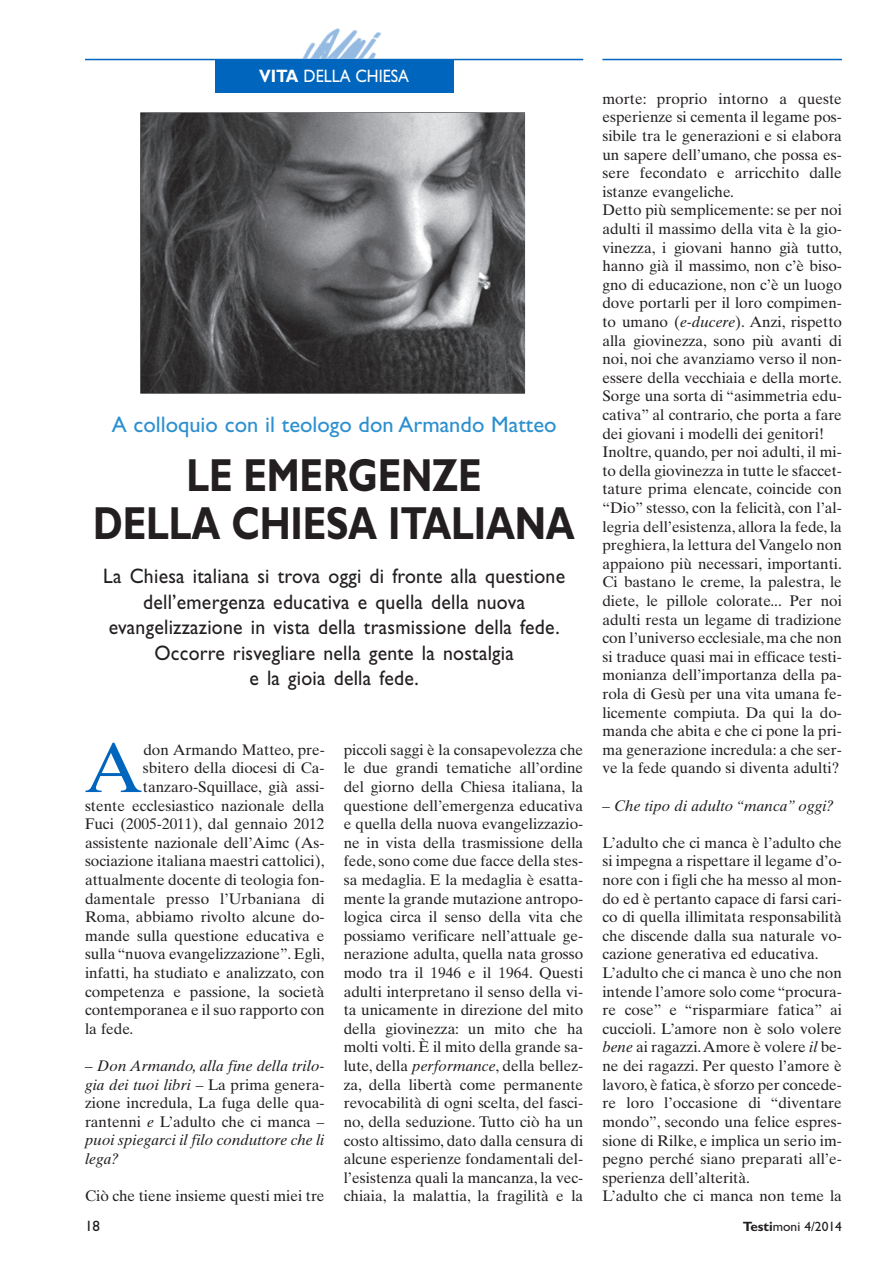
<style>
.page{position:relative;width:893px;height:1263px;background:#fff}
.page>*{position:absolute;margin:0;border:0;box-sizing:border-box;transform-origin:0 0}
.t1{font:70.5px "Times Ten";color:#0065bd}
.t2{font:700 46.5px/48px "Gill Sans";letter-spacing:-.005em;color:#231f20;text-align:center;scale:.8 1}
.t3{font:22.5px "Gill Sans";color:#2c90cf}
.t4{font:21px/25.5px "Gill Sans";letter-spacing:.01em;color:#231f20;text-align:center;scale:.94 1}
.t5{font:18px "Gill Sans";color:#fff;scale:.9 1}
.t6{font:15.3px/18.6px "Times Ten";color:#231f20}
.t7{font:italic 15.3px/18.6px "Times Ten";color:#231f20;text-align:justify}
.t8{font:15px "Gill Sans";color:#231f20}
.t9{font:13.5px "Gill Sans";color:#231f20}
.s1{font-weight:700}
.s2{font-style:normal}
.s3{font-style:italic}
</style>
<div class="page">
<hr style="left:602px;top:59px;width:240px;height:1px;background:#0065bd">
<hr style="left:85px;top:59px;width:498px;height:1px;background:#0065bd">
<img style="left:271px;top:28px;width:144px;height:31px">
<div style="left:215px;top:59px;width:239px;height:33px;background:#0065bd"></div>
<img style="left:141px;top:113px;width:383px;height:280px">
<p class="t5" style="left:259px;top:70px;width:168px"><span class="s1">VITA</span> DELLA CHIESA</p>
<h3 class="t3" style="left:112px;top:417px;width:446px">A colloquio con il teologo don Armando Matteo</h3>
<h2 class="t2" style="left:93px;top:456px;width:604px">LE EMERGENZE<br>DELLA CHIESA ITALIANA</h2>
<h3 class="t4" style="left:103px;top:566px;width:493px">La Chiesa italiana si trova oggi di fronte alla questione dell’emergenza educativa e quella della nuova evangelizzazione in vista della trasmissione della fede.<br>Occorre risvegliare nella gente la nostalgia<br>e la gioia della fede.</h3>
<h1 class="t1" style="left:84px;top:742px;width:61px">A</h1>
<p class="t6" style="left:143px;top:742px;width:183px">don Armando Matteo, pre-</p>
<p class="t6" style="left:143px;top:760px;width:183px">sbitero della diocesi di Ca-</p>
<p class="t6" style="left:143px;top:779px;width:183px">tanzaro-Squillace, già assi-</p>
<p class="t6" style="left:85px;top:798px;width:241px">stente ecclesiastico nazionale della</p>
<p class="t6" style="left:85px;top:816px;width:241px">Fuci (2005-2011), dal gennaio 2012</p>
<p class="t6" style="left:85px;top:835px;width:241px">assistente nazionale dell’Aimc (As-</p>
<p class="t6" style="left:85px;top:853px;width:241px">sociazione italiana maestri cattolici),</p>
<p class="t6" style="left:85px;top:872px;width:241px">attualmente docente di teologia fon-</p>
<p class="t6" style="left:85px;top:891px;width:241px">damentale presso l’Urbaniana di</p>
<p class="t6" style="left:85px;top:909px;width:241px">Roma, abbiamo rivolto alcune do-</p>
<p class="t6" style="left:85px;top:928px;width:241px">mande sulla questione educativa e</p>
<p class="t6" style="left:85px;top:946px;width:241px">sulla “nuova evangelizzazione”. Egli,</p>
<p class="t6" style="left:85px;top:965px;width:241px">infatti, ha studiato e analizzato, con</p>
<p class="t6" style="left:85px;top:984px;width:241px">competenza e passione, la società</p>
<p class="t6" style="left:85px;top:1002px;width:241px">contemporanea e il suo rapporto con</p>
<p class="t6" style="left:85px;top:1021px;width:50px">la fede.</p>
<p class="t7" style="left:85px;top:1058px;width:241px">– Don Armando, alla fine della trilo&shy;gia dei tuoi libri <span class="s2">– La prima genera&shy;zione incredula, La fuga delle qua&shy;rantenni</span> e <span class="s2">L’adulto che ci manca</span> – puoi spiegarci il filo conduttore che li lega?</p>
<p class="t6" style="left:85px;top:1188px;width:241px">Ciò che tiene insieme questi miei tre</p>
<p class="t6" style="left:344px;top:742px;width:241px;text-align:justify">piccoli saggi è la consapevolezza che le due grandi tematiche all’ordine del giorno della Chiesa italiana, la questione dell’emergenza educativa e quella della nuova evangelizzazio&shy;ne in vista della trasmissione della fede, sono come due facce della stes&shy;sa medaglia. E la medaglia è esatta&shy;mente la grande mutazione antropo&shy;logica circa il senso della vita che possiamo verificare nell’attuale ge&shy;nerazione adulta, quella nata grosso modo tra il 1946 e il 1964. Questi adulti interpretano il senso della vi&shy;ta unicamente in direzione del mito della giovinezza: un mito che ha molti volti. È il mito della grande sa&shy;lute, della <span class="s3">performance</span>, della bellez&shy;za, della libertà come permanente revocabilità di ogni scelta, del fasci&shy;no, della seduzione. Tutto ciò ha un costo altissimo, dato dalla censura di alcune esperienze fondamentali del&shy;l’esistenza quali la mancanza, la vec&shy;chiaia, la malattia, la fragilità e la</p>
<p class="t6" style="left:602px;top:91px;width:241px">morte: proprio intorno a queste esperienze si cementa il legame pos&shy;sibile tra le generazioni e si elabora un sapere dell’umano, che possa es&shy;sere fecondato e arricchito dalle istanze evangeliche.<br>Detto più semplicemente: se per noi adulti il massimo della vita è la gio&shy;vinezza, i giovani hanno già tutto, hanno già il massimo, non c’è biso&shy;gno di educazione, non c’è un luogo dove portarli per il loro compimen&shy;to umano (<span class="s3">e-ducere</span>). Anzi, rispetto alla giovinezza, sono più avanti di noi, noi che avanziamo verso il non&shy;essere della vecchiaia e della morte.<br>Sorge una sorta di “asimmetria edu&shy;cativa” al contrario, che porta a fare dei giovani i modelli dei genitori!<br>Inoltre, quando, per noi adulti, il mi&shy;to della giovinezza in tutte le sfaccet&shy;tature prima elencate, coincide con “Dio” stesso, con la felicità, con l’al&shy;legria dell’esistenza, allora la fede, la preghiera, la lettura del Vangelo non appaiono più necessari, importanti.<br>Ci bastano le creme, la palestra, le diete, le pillole colorate... Per noi adulti resta un legame di tradizione con l’universo ecclesiale, ma che non si traduce quasi mai in efficace testi&shy;monianza dell’importanza della pa&shy;rola di Gesù per una vita umana fe&shy;licemente compiuta. Da qui la do&shy;manda che abita e che ci pone la pri&shy;ma generazione incredula: a che ser&shy;ve la fede quando si diventa adulti?</p>
<p class="t7" style="left:602px;top:798px;width:233px">– Che tipo di adulto “manca” oggi?</p>
<p class="t6" style="left:602px;top:835px;width:241px">L’adulto che ci manca è l’adulto che si impegna a rispettare il legame d’o&shy;nore con i figli che ha messo al mon&shy;do ed è pertanto capace di farsi cari&shy;co di quella illimitata responsabilità che discende dalla sua naturale vo&shy;cazione generativa ed educativa.<br>L’adulto che ci manca è uno che non intende l’amore solo come “procura&shy;re cose” e “risparmiare fatica” ai cuccioli. L’amore non è solo volere <span class="s3">bene</span> ai ragazzi. Amore è volere <span class="s3">il</span> be&shy;ne dei ragazzi. Per questo l’amore è lavoro, è fatica, è sforzo per concede&shy;re loro l’occasione di “diventare mondo”, secondo una felice espres&shy;sione di Rilke, e implica un serio im&shy;pegno perché siano preparati all’e&shy;sperienza dell’alterità.<br>L’adulto che ci manca non teme la</p>
<p class="t8" style="left:85px;top:1221px;width:16px">18</p>
<p class="t9" style="left:743px;top:1222px;width:101px"><span class="s1">Testi</span>moni 4/2014</p>
</div>
